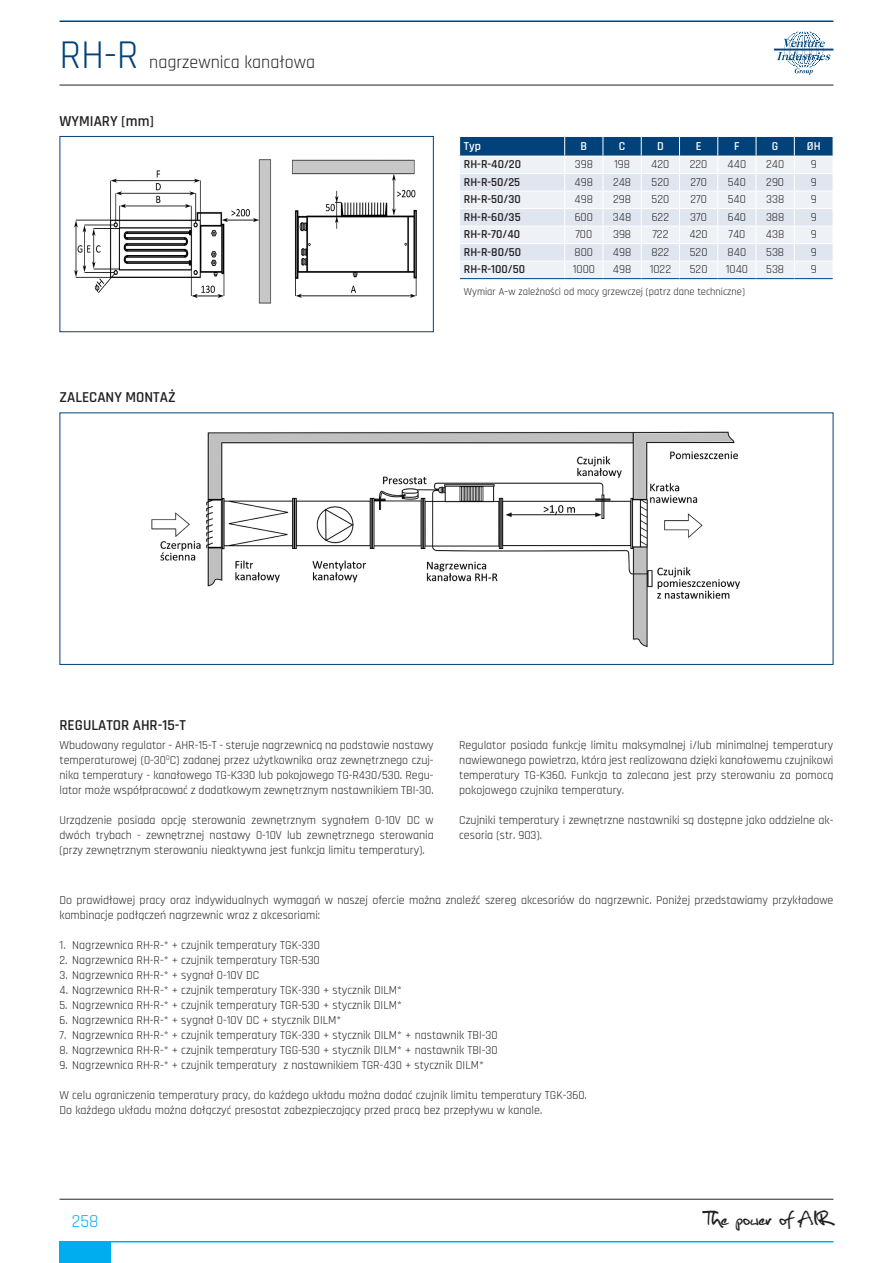
<style>
.page{position:relative;width:893px;height:1263px;background:#fff}
.page>*{position:absolute;margin:0;border:0;box-sizing:border-box;transform-origin:0 0}
.t1{font:40.5px "Rajdhani";color:#004279}
.t2{font:27px "Christopherhand";color:#231f20}
.t3{font:18px "Rajdhani";color:#231f20}
.t4{font:18px "Rajdhani";color:#00aeef}
.Tekst{font:600 15px "Rajdhani";color:#231f20}
.Tekst-2{font:12px/15px "Rajdhani";color:#231f20;text-align:justify}
.Tabela-wiersze{font:12px "Rajdhani";color:#231f20}
.Tabela-wiersze-lewa{font:600 12px "Rajdhani";color:#231f20}
.Tabela-nagłówek-bold{font:600 12px "Rajdhani";color:#fff}
.Tabela-stopka{font:10.5px "Rajdhani";color:#231f20}
</style>
<div class="page">
<div style="left:60px;top:1241px;width:51px;height:22px;background:#00aeef"></div>
<svg style="left:774px;top:31px;width:59px;height:44px"></svg>
<hr style="left:60px;top:85px;width:773px;height:1px;background:#231f20">
<hr style="left:60px;top:1199px;width:773px;height:1px;background:#231f20">
<hr style="left:60px;top:21px;width:773px;height:1px;background:#004279">
<hr style="left:60px;top:1241px;width:773px;height:1px;background:#00aeef">
<svg style="left:459px;top:136px;width:375px;height:144px;background:#cbd7e4"></svg>
<img style="left:74px;top:159px;width:343px;height:145px">
<div style="left:60px;top:136px;width:374px;height:196px;border:1px solid #004279"></div>
<img style="left:151px;top:431px;width:589px;height:217px">
<div style="left:60px;top:412px;width:773px;height:253px;border:1px solid #004279"></div>
<h1 class="t1" style="left:60px;top:32px;width:80px">RH-R</h1>
<h3 class="t3" style="left:149px;top:52px;width:167px">nagrzewnica kanałowa</h3>
<p class="Tekst" style="left:60px;top:112px;width:96px">WYMIARY [mm]</p>
<p class="Tekst" style="left:60px;top:389px;width:118px">ZALECANY MONTAŻ</p>
<p class="Tabela-nagłówek-bold" style="left:464px;top:139px;width:19px">Typ</p>
<p class="Tabela-nagłówek-bold" style="left:580px;top:139px;width:8px">B</p>
<p class="Tabela-nagłówek-bold" style="left:619px;top:139px;width:8px">C</p>
<p class="Tabela-nagłówek-bold" style="left:657px;top:139px;width:8px">D</p>
<p class="Tabela-nagłówek-bold" style="left:696px;top:139px;width:7px">E</p>
<p class="Tabela-nagłówek-bold" style="left:734px;top:139px;width:7px">F</p>
<p class="Tabela-nagłówek-bold" style="left:772px;top:139px;width:8px">G</p>
<p class="Tabela-nagłówek-bold" style="left:807px;top:139px;width:15px">ØH</p>
<p class="Tabela-wiersze-lewa" style="left:464px;top:157px;width:59px">RH-R-40/20</p>
<p class="Tabela-wiersze" style="left:575px;top:157px;width:20px">398</p>
<p class="Tabela-wiersze" style="left:614px;top:157px;width:17px">198</p>
<p class="Tabela-wiersze" style="left:651px;top:157px;width:20px">420</p>
<p class="Tabela-wiersze" style="left:690px;top:157px;width:19px">220</p>
<p class="Tabela-wiersze" style="left:728px;top:157px;width:20px">440</p>
<p class="Tabela-wiersze" style="left:766px;top:157px;width:20px">240</p>
<p class="Tabela-wiersze" style="left:811px;top:157px;width:7px">9</p>
<p class="Tabela-wiersze-lewa" style="left:464px;top:175px;width:58px">RH-R-50/25</p>
<p class="Tabela-wiersze" style="left:575px;top:175px;width:20px">498</p>
<p class="Tabela-wiersze" style="left:613px;top:175px;width:20px">248</p>
<p class="Tabela-wiersze" style="left:651px;top:175px;width:19px">520</p>
<p class="Tabela-wiersze" style="left:690px;top:175px;width:18px">270</p>
<p class="Tabela-wiersze" style="left:728px;top:175px;width:20px">540</p>
<p class="Tabela-wiersze" style="left:766px;top:175px;width:19px">290</p>
<p class="Tabela-wiersze" style="left:811px;top:175px;width:7px">9</p>
<p class="Tabela-wiersze-lewa" style="left:464px;top:192px;width:58px">RH-R-50/30</p>
<p class="Tabela-wiersze" style="left:575px;top:192px;width:20px">498</p>
<p class="Tabela-wiersze" style="left:613px;top:192px;width:19px">298</p>
<p class="Tabela-wiersze" style="left:651px;top:192px;width:19px">520</p>
<p class="Tabela-wiersze" style="left:690px;top:192px;width:18px">270</p>
<p class="Tabela-wiersze" style="left:728px;top:192px;width:20px">540</p>
<p class="Tabela-wiersze" style="left:766px;top:192px;width:20px">338</p>
<p class="Tabela-wiersze" style="left:811px;top:192px;width:7px">9</p>
<p class="Tabela-wiersze-lewa" style="left:464px;top:210px;width:58px">RH-R-60/35</p>
<p class="Tabela-wiersze" style="left:575px;top:210px;width:20px">600</p>
<p class="Tabela-wiersze" style="left:613px;top:210px;width:20px">348</p>
<p class="Tabela-wiersze" style="left:652px;top:210px;width:19px">622</p>
<p class="Tabela-wiersze" style="left:690px;top:210px;width:18px">370</p>
<p class="Tabela-wiersze" style="left:728px;top:210px;width:20px">640</p>
<p class="Tabela-wiersze" style="left:766px;top:210px;width:20px">388</p>
<p class="Tabela-wiersze" style="left:811px;top:210px;width:7px">9</p>
<p class="Tabela-wiersze-lewa" style="left:464px;top:227px;width:58px">RH-R-70/40</p>
<p class="Tabela-wiersze" style="left:575px;top:227px;width:18px">700</p>
<p class="Tabela-wiersze" style="left:613px;top:227px;width:20px">398</p>
<p class="Tabela-wiersze" style="left:652px;top:227px;width:18px">722</p>
<p class="Tabela-wiersze" style="left:690px;top:227px;width:20px">420</p>
<p class="Tabela-wiersze" style="left:728px;top:227px;width:18px">740</p>
<p class="Tabela-wiersze" style="left:766px;top:227px;width:20px">438</p>
<p class="Tabela-wiersze" style="left:811px;top:227px;width:7px">9</p>
<p class="Tabela-wiersze-lewa" style="left:464px;top:245px;width:59px">RH-R-80/50</p>
<p class="Tabela-wiersze" style="left:575px;top:245px;width:20px">800</p>
<p class="Tabela-wiersze" style="left:613px;top:245px;width:20px">498</p>
<p class="Tabela-wiersze" style="left:651px;top:245px;width:19px">822</p>
<p class="Tabela-wiersze" style="left:690px;top:245px;width:19px">520</p>
<p class="Tabela-wiersze" style="left:728px;top:245px;width:20px">840</p>
<p class="Tabela-wiersze" style="left:766px;top:245px;width:19px">538</p>
<p class="Tabela-wiersze" style="left:811px;top:245px;width:7px">9</p>
<p class="Tabela-wiersze-lewa" style="left:464px;top:262px;width:63px">RH-R-100/50</p>
<p class="Tabela-wiersze" style="left:573px;top:262px;width:24px">1000</p>
<p class="Tabela-wiersze" style="left:613px;top:262px;width:20px">498</p>
<p class="Tabela-wiersze" style="left:650px;top:262px;width:23px">1022</p>
<p class="Tabela-wiersze" style="left:690px;top:262px;width:19px">520</p>
<p class="Tabela-wiersze" style="left:726px;top:262px;width:24px">1040</p>
<p class="Tabela-wiersze" style="left:766px;top:262px;width:19px">538</p>
<p class="Tabela-wiersze" style="left:811px;top:262px;width:7px">9</p>
<p class="Tabela-stopka" style="left:464px;top:286px;width:283px">Wymiar A–w zależności od mocy grzewczej (patrz dane techniczne)</p>
<p class="Tekst" style="left:60px;top:716px;width:128px">REGULATOR AHR-15-T</p>
<p class="Tekst-2" style="left:60px;top:738px;width:376px">Wbudowany regulator - AHR-15-T - steruje nagrzewnicą na podstawie nastawy temperaturowej (0-30<sup>0</sup>C) zadanej przez użytkownika oraz zewnętrznego czuj&shy;nika temperatury - kanałowego TG-K330 lub pokojowego TG-R430/530. Regu&shy;lator może współpracować z dodatkowym zewnętrznym nastawnikiem TBI-30.</p>
<p class="Tekst-2" style="left:60px;top:813px;width:376px">Urządzenie posiada opcję sterowania zewnętrznym sygnałem 0-10V DC w dwóch trybach - zewnętrznej nastawy 0-10V lub zewnętrznego sterowania (przy zewnętrznym sterowaniu nieaktywna jest funkcja limitu temperatury).</p>
<p class="Tekst-2" style="left:459px;top:738px;width:376px">Regulator posiada funkcję limitu maksymalnej i/lub minimalnej temperatury nawiewanego powietrza, która jest realizowana dzięki kanałowemu czujnikowi temperatury TG-K360. Funkcja ta zalecana jest przy sterowaniu za pomocą pokojowego czujnika temperatury.</p>
<p class="Tekst-2" style="left:459px;top:813px;width:376px">Czujniki temperatury i zewnętrzne nastawniki są dostępne jako oddzielne ak&shy;cesoria (str. 903).</p>
<p class="Tekst-2" style="left:60px;top:893px;width:775px">Do prawidłowej pracy oraz indywidualnych wymagań w naszej ofercie można znaleźć szereg akcesoriów do nagrzewnic. Poniżej przedstawiamy przykładowe kombinacje podłączeń nagrzewnic wraz z akcesoriami:</p>
<p class="Tekst-2" style="left:60px;top:938px;width:262px">1. Nagrzewnica RH-R-* + czujnik temperatury TGK-330</p>
<p class="Tekst-2" style="left:60px;top:953px;width:262px">2. Nagrzewnica RH-R-* + czujnik temperatury TGR-530</p>
<p class="Tekst-2" style="left:60px;top:968px;width:201px">3. Nagrzewnica RH-R-* + sygnał 0-10V DC</p>
<p class="Tekst-2" style="left:60px;top:983px;width:344px">4. Nagrzewnica RH-R-* + czujnik temperatury TGK-330 + stycznik DILM*</p>
<p class="Tekst-2" style="left:60px;top:998px;width:344px">5. Nagrzewnica RH-R-* + czujnik temperatury TGR-530 + stycznik DILM*</p>
<p class="Tekst-2" style="left:60px;top:1013px;width:283px">6. Nagrzewnica RH-R-* + sygnał 0-10V DC + stycznik DILM*</p>
<p class="Tekst-2" style="left:60px;top:1028px;width:440px">7. Nagrzewnica RH-R-* + czujnik temperatury TGK-330 + stycznik DILM* + nastawnik TBI-30</p>
<p class="Tekst-2" style="left:60px;top:1043px;width:440px">8. Nagrzewnica RH-R-* + czujnik temperatury TGG-530 + stycznik DILM* + nastawnik TBI-30</p>
<p class="Tekst-2" style="left:60px;top:1058px;width:426px">9. Nagrzewnica RH-R-* + czujnik temperatury z nastawnikiem TGR-430 + stycznik DILM*</p>
<p class="Tekst-2" style="left:60px;top:1088px;width:529px">W celu ograniczenia temperatury pracy, do każdego układu można dodać czujnik limitu temperatury TGK-360.</p>
<p class="Tekst-2" style="left:60px;top:1103px;width:484px">Do każdego układu można dołączyć presostat zabezpieczający przed pracą bez przepływu w kanale.</p>
<h3 class="t4" style="left:72px;top:1211px;width:28px">258</h3>
<h2 class="t2" style="left:707px;top:1207px;width:128px">The power of AIR</h2>
</div>
